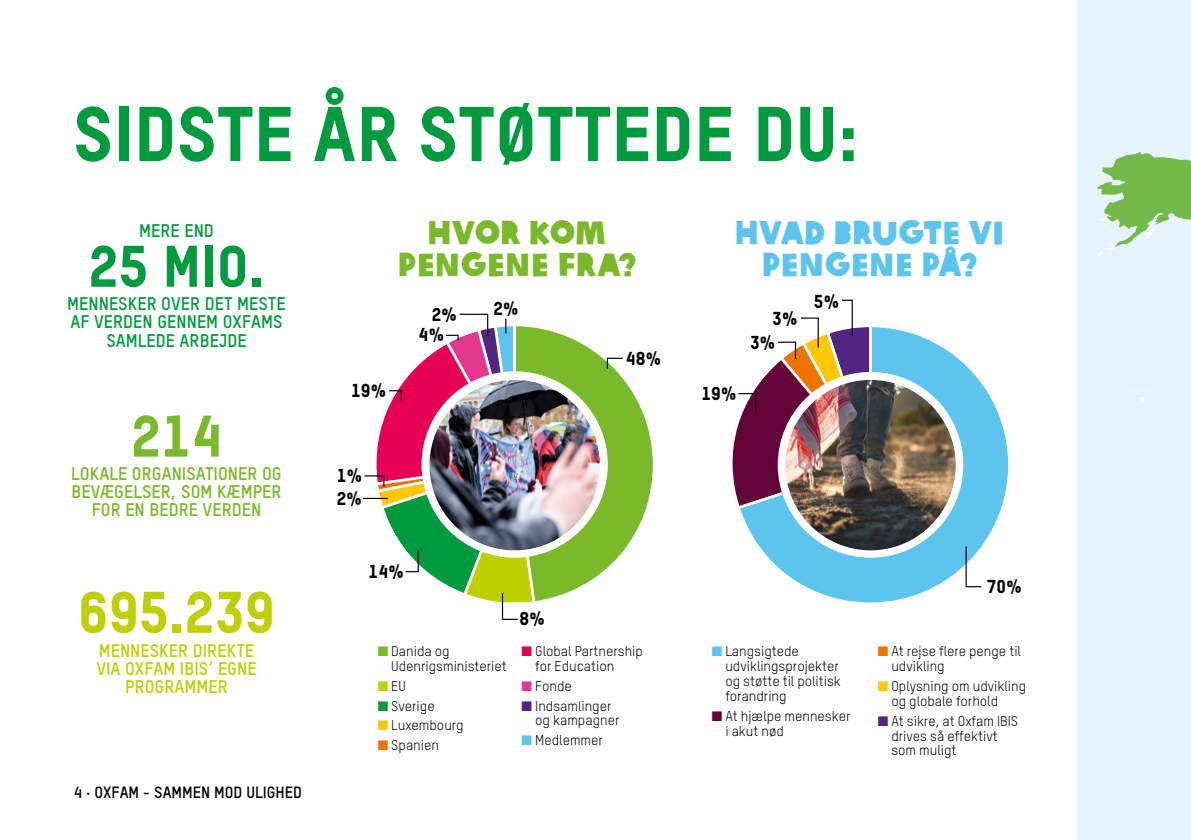
<style>
.page{position:relative;width:1191px;height:840px;background:#fff}
.page>*{position:absolute;margin:0;border:0;box-sizing:border-box;transform-origin:0 0}
.t1{font:76px "Oxfam TSTARPRO Headline";color:#009b3e}
.t2{font:57.6px "Oxfam TSTARPRO Headline";color:#bed000}
.t3{font:57.6px "Oxfam TSTARPRO Headline";color:#009b3e}
.t4{font:57.6px "Oxfam TSTARPRO Headline";color:#7ab929}
.t5{font:32px/32px "Oxfam Global Headline";color:#5dc5ed;text-align:center}
.t6{font:32px/32px "Oxfam Global Headline";color:#7ab929;text-align:center}
.t7{font:18.4px/22px "Oxfam TSTARPRO Headline";color:#000}
.t8{font:700 18px/18px "Oxfam TSTARPRO";color:#009b3e;text-align:center}
.t9{font:700 18px/18px "Oxfam TSTARPRO";color:#7ab929;text-align:center}
.t10{font:700 18px/18px "Oxfam TSTARPRO";color:#bed000;text-align:center}
.t11{font:700 16px "Oxfam TSTARPRO";color:#000}
.t12{font:13.8px/14.8px "Oxfam TSTARPRO";color:#000}
.s1{color:#7ab929}
.s2{color:#bed000}
.s3{color:#009b3e}
.s4{color:#fec800}
.s5{color:#ee7402}
.s6{color:#e50053}
.s7{color:#e2388d}
.s8{color:#522583}
.s9{color:#5dc5ed}
.s10{color:#620438}
</style>
<div class="page">
<div style="left:1076px;top:0;width:115px;height:839px;background:#e6f5fd"></div>
<svg style="left:1096px;top:151px;width:95px;height:104px"></svg>
<svg style="left:1127px;top:389px;width:17px;height:12px"></svg>
<svg style="left:741px;top:327px;width:268px;height:276px"></svg>
<img style="left:785px;top:379px;width:170px;height:171px;border-radius:85px">
<svg style="left:965px;top:544px;width:17px;height:43px"></svg>
<img style="left:363px;top:313px;width:290px;height:307px">
<img style="left:732px;top:299px;width:142px;height:212px">
<h1 class="t1" style="left:73px;top:76px;width:787px">SIDSTE ÅR STØTTEDE DU:</h1>
<h3 class="t8" style="left:139px;top:219px;width:76px">MERE END</h3>
<h2 class="t3" style="left:88px;top:222px;width:177px">25 MIO.</h2>
<h3 class="t8" style="left:67px;top:293px;width:220px">MENNESKER OVER DET MESTE<br>AF VERDEN GENNEM OXFAMS<br>SAMLEDE ARBEJDE</h3>
<h2 class="t4" style="left:131px;top:392px;width:92px">214</h2>
<h3 class="t9" style="left:71px;top:463px;width:212px">LOKALE ORGANISATIONER OG<br>BEVÆGELSER, SOM KÆMPER<br>FOR EN BEDRE VERDEN</h3>
<h2 class="t2" style="left:78px;top:568px;width:198px">695.239</h2>
<h3 class="t10" style="left:96px;top:639px;width:162px">MENNESKER DIREKTE<br>VIA OXFAM IBIS’ EGNE<br>PROGRAMMER</h3>
<p class="t11" style="left:74px;top:780px;width:230px">4 · OXFAM - SAMMEN MOD ULIGHED</p>
<h3 class="t6" style="left:398px;top:214px;width:240px">HVOR KOM<br>PENGENE FRA?</h3>
<h3 class="t7" style="left:351px;top:378px;width:37px">19%</h3>
<h3 class="t7" style="left:432px;top:302px;width:27px">2%</h3>
<h3 class="t7" style="left:493px;top:295px;width:27px">2%</h3>
<h3 class="t7" style="left:418px;top:322px;width:27px">4%</h3>
<h3 class="t7" style="left:337px;top:463px;width:27px">1%<br>2%</h3>
<h3 class="t7" style="left:369px;top:558px;width:37px">14%</h3>
<h3 class="t7" style="left:519px;top:605px;width:27px">8%</h3>
<h3 class="t7" style="left:626px;top:345px;width:37px">48%</h3>
<p class="t12" style="left:391px;top:642px;width:117px;text-indent:-14px"><span class="s1">■</span> Danida og<br>Udenrigsministeriet</p>
<p class="t12" style="left:378px;top:677px;width:30px"><span class="s2">■</span> EU</p>
<p class="t12" style="left:378px;top:696px;width:59px"><span class="s3">■</span> Sverige</p>
<p class="t12" style="left:378px;top:716px;width:88px"><span class="s4">■</span> Luxembourg</p>
<p class="t12" style="left:378px;top:736px;width:63px"><span class="s5">■</span> Spanien</p>
<p class="t12" style="left:535px;top:642px;width:109px;text-indent:-14px"><span class="s6">■</span> Global Partnership for Education</p>
<p class="t12" style="left:521px;top:677px;width:52px"><span class="s7">■</span> Fonde</p>
<p class="t12" style="left:535px;top:696px;width:86px;text-indent:-14px"><span class="s8">■</span> Indsamlinger og kampagner</p>
<p class="t12" style="left:521px;top:731px;width:83px"><span class="s9">■</span> Medlemmer</p>
<h3 class="t5" style="left:734px;top:214px;width:271px">HVAD BRUGTE VI<br>PENGENE PÅ?</h3>
<h3 class="t7" style="left:701px;top:381px;width:37px">19%</h3>
<h3 class="t7" style="left:772px;top:306px;width:27px">3%</h3>
<h3 class="t7" style="left:750px;top:330px;width:27px">3%</h3>
<h3 class="t7" style="left:814px;top:288px;width:27px">5%</h3>
<p class="t12" style="left:725px;top:642px;width:117px;text-indent:-14px"><span class="s9">■</span> Langsigtede udviklingsprojekter og støtte til politisk forandring</p>
<p class="t12" style="left:725px;top:707px;width:127px;text-indent:-14px"><span class="s10">■</span> At hjælpe mennesker i akut nød</p>
<h3 class="t7" style="left:986px;top:573px;width:37px">70%</h3>
<p class="t12" style="left:891px;top:642px;width:131px;text-indent:-14px"><span class="s5">■</span> At rejse flere penge til udvikling</p>
<p class="t12" style="left:891px;top:677px;width:136px;text-indent:-14px"><span class="s4">■</span> Oplysning om udvikling og globale forhold</p>
<p class="t12" style="left:891px;top:712px;width:128px;text-indent:-14px"><span class="s8">■</span> At sikre, at Oxfam IBIS drives så effektivt som muligt</p>
</div>
